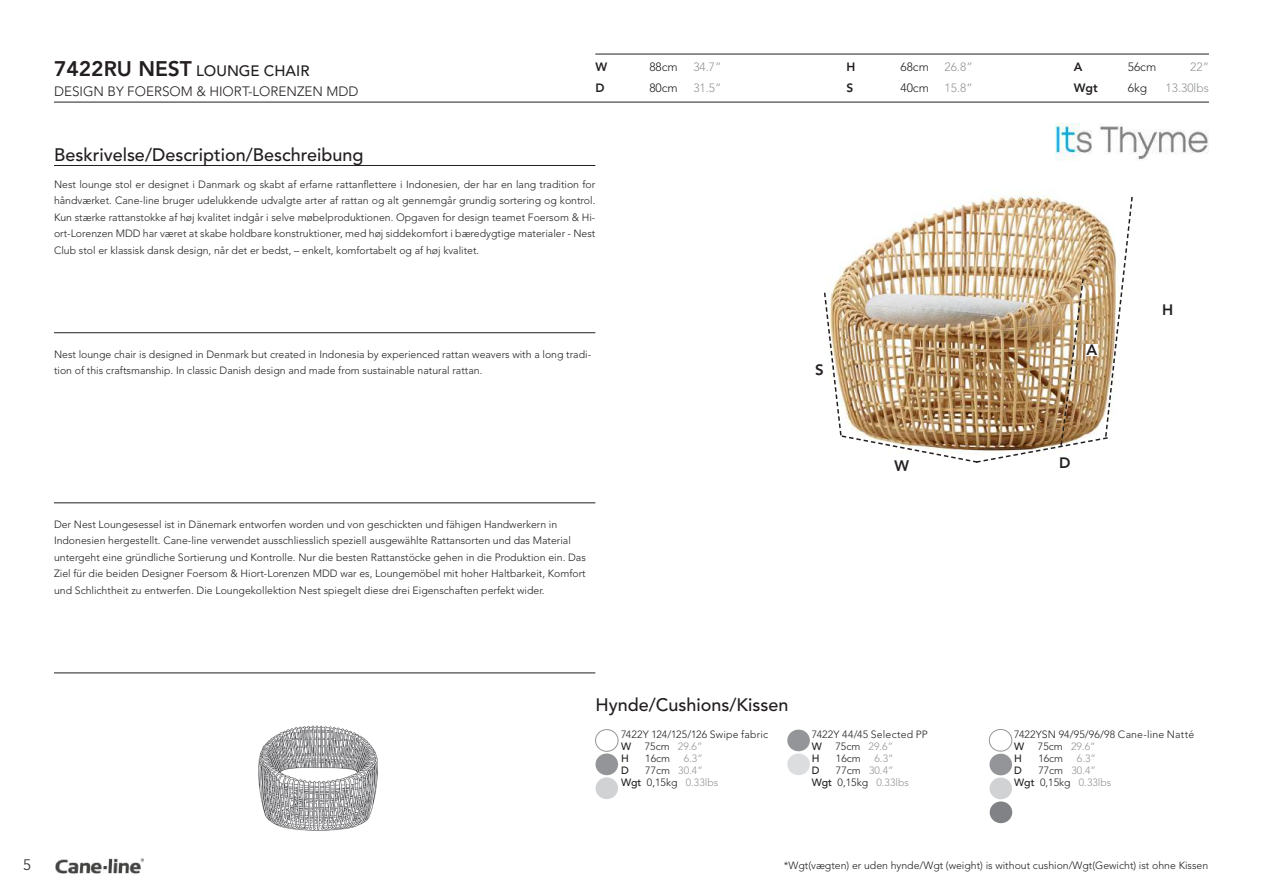
<style>
.page{position:relative;width:1263px;height:893px;background:#fff}
.page>*{position:absolute;margin:0;border:0;box-sizing:border-box;transform-origin:0 0}
.t1{font:500 18px "Avenir LT Pro";color:#231f20}
.t2{font:500 15px "Avenir LT Pro";color:#231f20}
.t3{font:800 15px "Avenir LT Pro";color:#231f20}
.t4{font:300 15px "Avenir LT Pro";color:#231f20}
.t5{font:300 13.5px "Avenir LT Pro";color:#231f20}
.t6{font:300 12px "Avenir LT Pro";color:#939598}
.t7{font:300 12px "Avenir LT Pro";color:#231f20}
.t8{font:800 12px "Avenir LT Pro";color:#231f20}
.t9{font:300 10.5px/16.5px "Avenir LT Pro";color:#231f20}
.t10{font:300 10.5px/12px "Avenir LT Pro";color:#939598}
.t11{font:500 10.5px "Avenir LT Pro";color:#231f20}
.s1{font-weight:800;font-size:21px}
.s2{color:#231f20}
.s3{font-weight:500;color:#231f20}
</style>
<div class="page">
<hr style="left:54px;top:102px;width:1155px;height:1px;background:#231f20">
<hr style="left:595px;top:54px;width:614px;height:1px;background:#231f20">
<hr style="left:54px;top:165px;width:541px;height:1px;background:#231f20">
<hr style="left:54px;top:332px;width:541px;height:1px;background:#231f20">
<hr style="left:54px;top:502px;width:541px;height:1px;background:#231f20">
<hr style="left:54px;top:672px;width:541px;height:1px;background:#231f20">
<img style="left:258px;top:725px;width:120px;height:106px">
<div style="left:595px;top:729px;width:23px;height:22px;border:1px solid #939598;border-radius:50%"></div>
<div style="left:595px;top:753px;width:23px;height:22px;background:#939598;border-radius:50%"></div>
<div style="left:595px;top:777px;width:23px;height:22px;background:#d1d2d4;border-radius:50%"></div>
<div style="left:787px;top:730px;width:23px;height:21px;background:#939598;border-radius:50%"></div>
<div style="left:787px;top:753px;width:23px;height:22px;background:#dcdddf;border-radius:50%"></div>
<div style="left:989px;top:729px;width:23px;height:22px;border:1px solid #939598;border-radius:50%"></div>
<div style="left:989px;top:754px;width:23px;height:21px;background:#939598;border-radius:50%"></div>
<div style="left:989px;top:778px;width:23px;height:21px;background:#d1d2d4;border-radius:50%"></div>
<div style="left:990px;top:801px;width:22px;height:22px;background:#808285;border-radius:50%"></div>
<img style="left:55px;top:858px;width:88px;height:16px">
<img style="left:1056px;top:124px;width:153px;height:37px">
<img style="left:824px;top:195px;width:309px;height:268px">
<h2 class="t2" style="left:54px;top:62px;width:257px"><span class="s1">7422RU NEST</span> LOUNGE CHAIR</h2>
<p class="t5" style="left:54px;top:83px;width:306px">DESIGN BY FOERSOM &amp; HIORT-LORENZEN MDD</p>
<h1 class="t1" style="left:54px;top:144px;width:311px">Beskrivelse/Description/Beschreibung</h1>
<p class="t8" style="left:595px;top:60px;width:13px">W</p>
<p class="t7" style="left:649px;top:60px;width:30px">88cm</p>
<p class="t6" style="left:693px;top:60px;width:30px">34.7”</p>
<p class="t8" style="left:595px;top:81px;width:11px">D</p>
<p class="t7" style="left:649px;top:81px;width:30px">80cm</p>
<p class="t6" style="left:693px;top:81px;width:30px">31.5”</p>
<p class="t9" style="left:54px;top:176px;width:543px;text-align:justify">Nest lounge stol er designet i Danmark og skabt af erfarne rattanflettere i Indonesien, der har en lang tradition for håndværket. Cane-line bruger udelukkende udvalgte arter af rattan og alt gennemgår grundig sortering og kontrol.<br>Kun stærke rattanstokke af høj kvalitet indgår i selve møbelproduktionen. Opgaven for design teamet Foersom &amp; Hi&shy;ort-Lorenzen MDD har været at skabe holdbare konstruktioner, med høj siddekomfort i bæredygtige materialer - Nest Club stol er klassisk dansk design, når det er bedst, – enkelt, komfortabelt og af høj kvalitet.</p>
<p class="t9" style="left:54px;top:346px;width:539px">Nest lounge chair is designed in Denmark but created in Indonesia by experienced rattan weavers with a long tradi&shy;tion of this craftsmanship. In classic Danish design and made from sustainable natural rattan.</p>
<p class="t8" style="left:846px;top:60px;width:10px">H</p>
<p class="t7" style="left:900px;top:60px;width:30px">68cm</p>
<p class="t6" style="left:944px;top:60px;width:30px">26.8”</p>
<p class="t8" style="left:846px;top:81px;width:8px">S</p>
<p class="t7" style="left:900px;top:81px;width:30px">40cm</p>
<p class="t6" style="left:944px;top:81px;width:30px">15.8”</p>
<h2 class="t3" style="left:815px;top:361px;width:10px">S</h2>
<p class="t9" style="left:54px;top:516px;width:533px">Der Nest Loungesessel ist in Dänemark entworfen worden und von geschickten und fähigen Handwerkern in Indonesien hergestellt. Cane-line verwendet ausschliesslich speziell ausgewählte Rattansorten und das Material untergeht eine gründliche Sortierung und Kontrolle. Nur die besten Rattanstöcke gehen in die Produktion ein. Das Ziel für die beiden Designer Foersom &amp; Hiort-Lorenzen MDD war es, Loungemöbel mit hoher Haltbarkeit, Komfort und Schlichtheit zu entwerfen. Die Loungekollektion Nest spiegelt diese drei Eigenschaften perfekt wider.</p>
<h1 class="t1" style="left:595px;top:694px;width:195px">Hynde/Cushions/Kissen</h1>
<p class="t9" style="left:621px;top:726px;width:149px">7422Y 124/125/126 Swipe fabric</p>
<p class="t11" style="left:621px;top:740px;width:12px">W</p>
<p class="t10" style="left:645px;top:740px;width:59px"><span class="s2">75cm</span> 29.6”</p>
<p class="t11" style="left:621px;top:752px;width:9px">H</p>
<p class="t9" style="left:645px;top:750px;width:26px">16cm</p>
<p class="t10" style="left:684px;top:752px;width:21px">6.3”</p>
<p class="t11" style="left:621px;top:764px;width:9px">D</p>
<p class="t10" style="left:621px;top:764px;width:99px;text-indent:24px"><span class="s2">77cm</span> 30.4”<br><span class="s3">Wgt</span> <span class="s2">0,15kg</span> 0.33lbs</p>
<p class="t9" style="left:812px;top:726px;width:118px">7422Y 44/45 Selected PP</p>
<p class="t11" style="left:812px;top:740px;width:12px">W</p>
<p class="t10" style="left:835px;top:740px;width:59px"><span class="s2">75cm</span> 29.6”</p>
<p class="t11" style="left:812px;top:752px;width:9px">H</p>
<p class="t9" style="left:836px;top:750px;width:26px">16cm</p>
<p class="t10" style="left:874px;top:752px;width:21px">6.3”</p>
<p class="t11" style="left:812px;top:764px;width:9px">D</p>
<p class="t10" style="left:812px;top:764px;width:99px;text-indent:24px"><span class="s2">77cm</span> 30.4”<br><span class="s3">Wgt</span> <span class="s2">0,15kg</span> 0.33lbs</p>
<p class="t8" style="left:1074px;top:60px;width:10px">A</p>
<p class="t7" style="left:1128px;top:60px;width:30px">56cm</p>
<p class="t6" style="left:1190px;top:60px;width:20px">22”</p>
<p class="t8" style="left:1074px;top:81px;width:25px">Wgt</p>
<p class="t7" style="left:1128px;top:81px;width:21px">6kg</p>
<p class="t6" style="left:1165px;top:81px;width:45px">13.30lbs</p>
<h2 class="t3" style="left:1087px;top:341px;width:12px">A</h2>
<h2 class="t3" style="left:1059px;top:454px;width:13px">D</h2>
<h2 class="t3" style="left:1162px;top:301px;width:13px">H</h2>
<p class="t9" style="left:1014px;top:726px;width:182px">7422YSN 94/95/96/98 Cane-line Natté</p>
<p class="t11" style="left:1014px;top:740px;width:12px">W</p>
<p class="t10" style="left:1038px;top:740px;width:59px"><span class="s2">75cm</span> 29.6”</p>
<p class="t11" style="left:1014px;top:752px;width:9px">H</p>
<p class="t9" style="left:1038px;top:750px;width:26px">16cm</p>
<p class="t10" style="left:1077px;top:752px;width:21px">6.3”</p>
<p class="t11" style="left:1014px;top:764px;width:9px">D</p>
<p class="t10" style="left:1014px;top:764px;width:99px;text-indent:24px"><span class="s2">77cm</span> 30.4”<br><span class="s3">Wgt</span> <span class="s2">0,15kg</span> 0.33lbs</p>
<h2 class="t4" style="left:23px;top:856px;width:9px">5</h2>
<p class="t9" style="left:784px;top:857px;width:426px">*Wgt(vægten) er uden hynde/Wgt (weight) is without cushion/Wgt(Gewicht) ist ohne Kissen</p>
</div>
